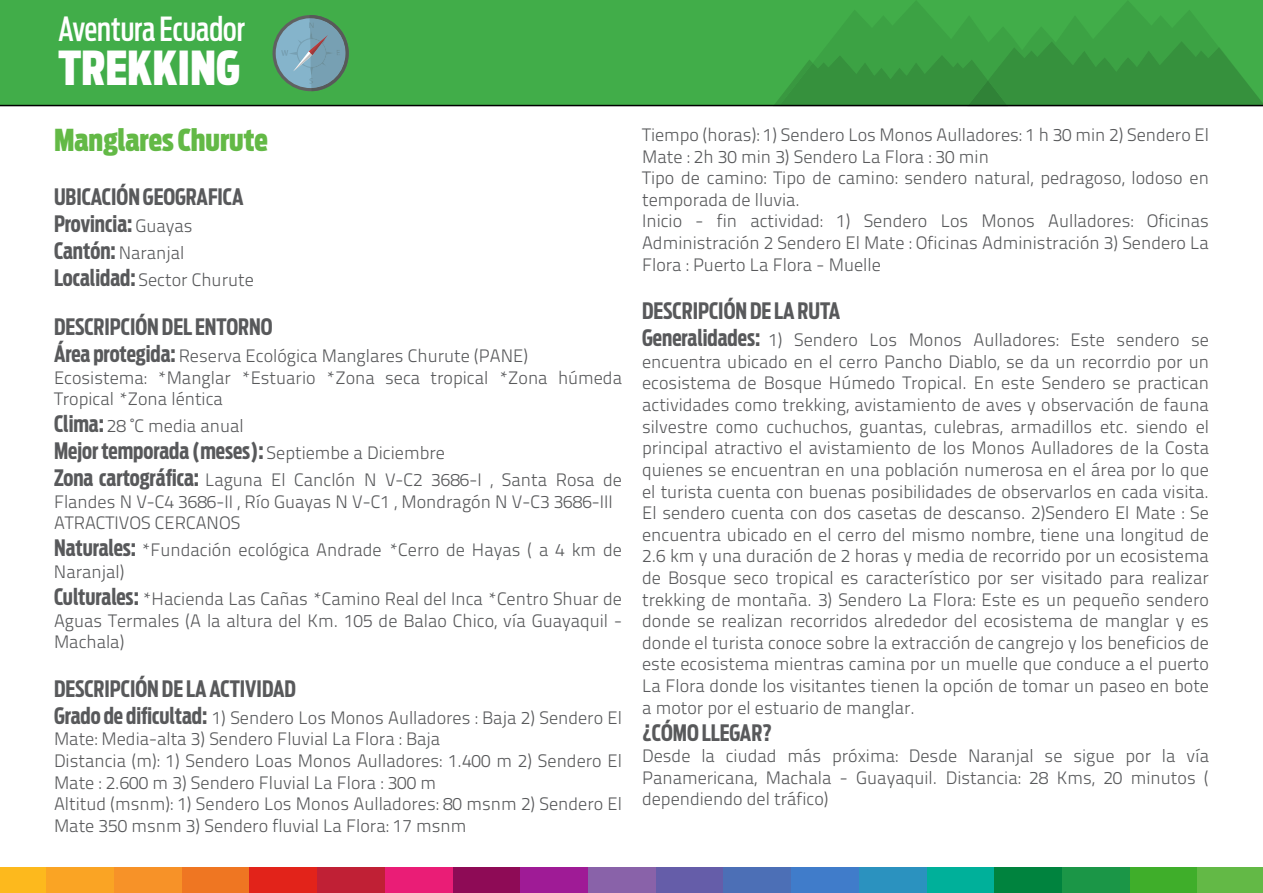
<style>
.page{position:relative;width:1263px;height:893px;background:#fff}
.page>*{position:absolute;margin:0;border:0;box-sizing:border-box;transform-origin:0 0}
.t1{font:900 46.5px "Antenna Ext Cond Beta";color:#fff}
.t2{font:500 33px "Antenna Ext Cond Beta";color:#fff}
.t3{font:900 30px "Antenna Ext Cond Beta";color:#63b946}
.t4{font:700 22.5px/27px "Antenna Ext Cond Beta";color:#58595b}
.t5{font:300 18px/21.6px "Titillium Text 22 L";color:#58595b}
.s1{font-family:"Titillium Text 22 L";font-weight:300;font-size:18px}
.s2{font-family:"Antenna Ext Cond Beta";font-weight:700;font-size:22.5px}
</style>
<div class="page">
<div style="left:0;top:0;width:773px;height:106px;background:#41ad49"></div>
<svg style="left:773px;top:0;width:490px;height:106px;background:#3a9d42"></svg>
<svg style="left:273px;top:15px;width:76px;height:76px;background:#6e9f97"></svg>
<div style="left:0;top:867px;width:46px;height:26px;background:#fdb91d"></div>
<div style="left:46px;top:867px;width:68px;height:26px;background:#faa424"></div>
<div style="left:114px;top:867px;width:68px;height:26px;background:#f79228"></div>
<div style="left:182px;top:867px;width:68px;height:26px;background:#ef7622"></div>
<div style="left:250px;top:867px;width:67px;height:26px;background:#e2231a"></div>
<div style="left:317px;top:867px;width:68px;height:26px;background:#c02035"></div>
<div style="left:385px;top:867px;width:68px;height:26px;background:#ea1d76"></div>
<div style="left:453px;top:867px;width:67px;height:26px;background:#8e0b56"></div>
<div style="left:520px;top:867px;width:68px;height:26px;background:#9f1b96"></div>
<div style="left:588px;top:867px;width:68px;height:26px;background:#8962a9"></div>
<div style="left:656px;top:867px;width:68px;height:26px;background:#655da9"></div>
<div style="left:724px;top:867px;width:67px;height:26px;background:#4c6fb6"></div>
<div style="left:791px;top:867px;width:68px;height:26px;background:#407cca"></div>
<div style="left:859px;top:867px;width:68px;height:26px;background:#2b92bf"></div>
<div style="left:927px;top:867px;width:67px;height:26px;background:#00b09a"></div>
<div style="left:994px;top:867px;width:68px;height:26px;background:#00833e"></div>
<div style="left:1062px;top:867px;width:68px;height:26px;background:#1b9647"></div>
<div style="left:1130px;top:867px;width:67px;height:26px;background:#3fae2a"></div>
<div style="left:1197px;top:867px;width:66px;height:26px;background:#63b946"></div>
<h2 class="t2" style="left:58px;top:10px;width:188px">Aventura Ecuador</h2>
<h1 class="t1" style="left:58px;top:40px;width:183px">TREKKING</h1>
<h3 class="t3" style="left:54px;top:123px;width:215px">Manglares Churute</h3>
<p class="t4" style="left:54px;top:184px;width:191px">UBICACIÓN GEOGRAFICA<br>Provincia: <span class="s1">Guayas</span></p>
<p class="t5" style="left:54px;top:239px;width:201px;line-height:27px"><span class="s2">Cantón:</span> Naranjal<br><span class="s2">Localidad:</span> Sector Churute</p>
<p class="t4" style="left:54px;top:313px;width:220px">DESCRIPCIÓN DEL ENTORNO</p>
<p class="t5" style="left:54px;top:344px;width:570px"><span class="s2">Área protegida:</span> Reserva Ecológica Manglares Churute (PANE)<br>Ecosistema: *Manglar *Estuario *Zona seca tropical *Zona húmeda<br>Tropical *Zona léntica</p>
<p class="t5" style="left:54px;top:414px;width:191px"><span class="s2">Clima:</span> 28 ˚C media anual</p>
<p class="t4" style="left:54px;top:438px;width:392px">Mejor temporada (meses): <span class="s1">Septiembe a Diciembre</span></p>
<p class="t5" style="left:54px;top:468px;width:570px"><span class="s2">Zona cartográfica:</span> Laguna El Canclón N V-C2 3686-I , Santa Rosa de<br>Flandes N V-C4 3686-II , Río Guayas N V-C1 , Mondragón N V-C3 3686-III<br>ATRACTIVOS CERCANOS</p>
<p class="t5" style="left:54px;top:538px;width:569px"><span class="s2">Naturales:</span> *Fundación ecológica Andrade *Cerro de Hayas ( a 4 km de<br>Naranjal)</p>
<p class="t5" style="left:54px;top:587px;width:569px;text-align:justify"><span class="s2">Culturales:</span> *Hacienda Las Cañas *Camino Real del Inca *Centro Shuar de Aguas Termales (A la altura del Km. 105 de Balao Chico, vía Guayaquil - Machala)</p>
<p class="t4" style="left:54px;top:675px;width:243px">DESCRIPCIÓN DE LA ACTIVIDAD</p>
<p class="t5" style="left:54px;top:706px;width:570px"><span class="s2">Grado de dificultad:</span> 1) Sendero Los Monos Aulladores : Baja 2) Sendero El Mate: Media-alta 3) Sendero Fluvial La Flora : Baja<br>Distancia (m): 1) Sendero Loas Monos Aulladores: 1.400 m 2) Sendero El Mate : 2.600 m 3) Sendero Fluvial La Flora : 300 m<br>Altitud (msnm): 1) Sendero Los Monos Aulladores: 80 msnm 2) Sendero El Mate 350 msnm 3) Sendero fluvial La Flora: 17 msnm</p>
<p class="t5" style="left:642px;top:123px;width:568px">Tiempo (horas): 1) Sendero Los Monos Aulladores: 1 h 30 min 2) Sendero El Mate : 2h 30 min 3) Sendero La Flora : 30 min<br>Tipo de camino: Tipo de camino: sendero natural, pedragoso, lodoso en temporada de lluvia.<br>Inicio - fin actividad: 1) Sendero Los Monos Aulladores: Oficinas Administración 2 Sendero El Mate : Oficinas Administración 3) Sendero La Flora : Puerto La Flora - Muelle</p>
<p class="t4" style="left:642px;top:298px;width:200px">DESCRIPCIÓN DE LA RUTA</p>
<p class="t5" style="left:642px;top:328px;width:568px;text-align:justify"><span class="s2">Generalidades:</span> 1) Sendero Los Monos Aulladores: Este sendero se encuentra ubicado en el cerro Pancho Diablo, se da un recorrdio por un ecosistema de Bosque Húmedo Tropical. En este Sendero se practican actividades como trekking, avistamiento de aves y observación de fauna silvestre como cuchuchos, guantas, culebras, armadillos etc. siendo el principal atractivo el avistamiento de los Monos Aulladores de la Costa quienes se encuentran en una población numerosa en el área por lo que el turista cuenta con buenas posibilidades de observarlos en cada visita.<br>El sendero cuenta con dos casetas de descanso. 2)Sendero El Mate : Se encuentra ubicado en el cerro del mismo nombre, tiene una longitud de 2.6 km y una duración de 2 horas y media de recorrido por un ecosistema de Bosque seco tropical es característico por ser visitado para realizar trekking de montaña. 3) Sendero La Flora: Este es un pequeño sendero donde se realizan recorridos alrededor del ecosistema de manglar y es donde el turista conoce sobre la extracción de cangrejo y los beneficios de este ecosistema mientras camina por un muelle que conduce a el puerto La Flora donde los visitantes tienen la opción de tomar un paseo en bote a motor por el estuario de manglar.</p>
<p class="t4" style="left:642px;top:719px;width:131px">¿CÓMO LLEGAR?</p>
<p class="t5" style="left:642px;top:744px;width:568px;text-align:justify">Desde la ciudad más próxima: Desde Naranjal se sigue por la vía Panamericana, Machala - Guayaquil. Distancia: 28 Kms, 20 minutos ( dependiendo del tráfico)</p>
</div>
